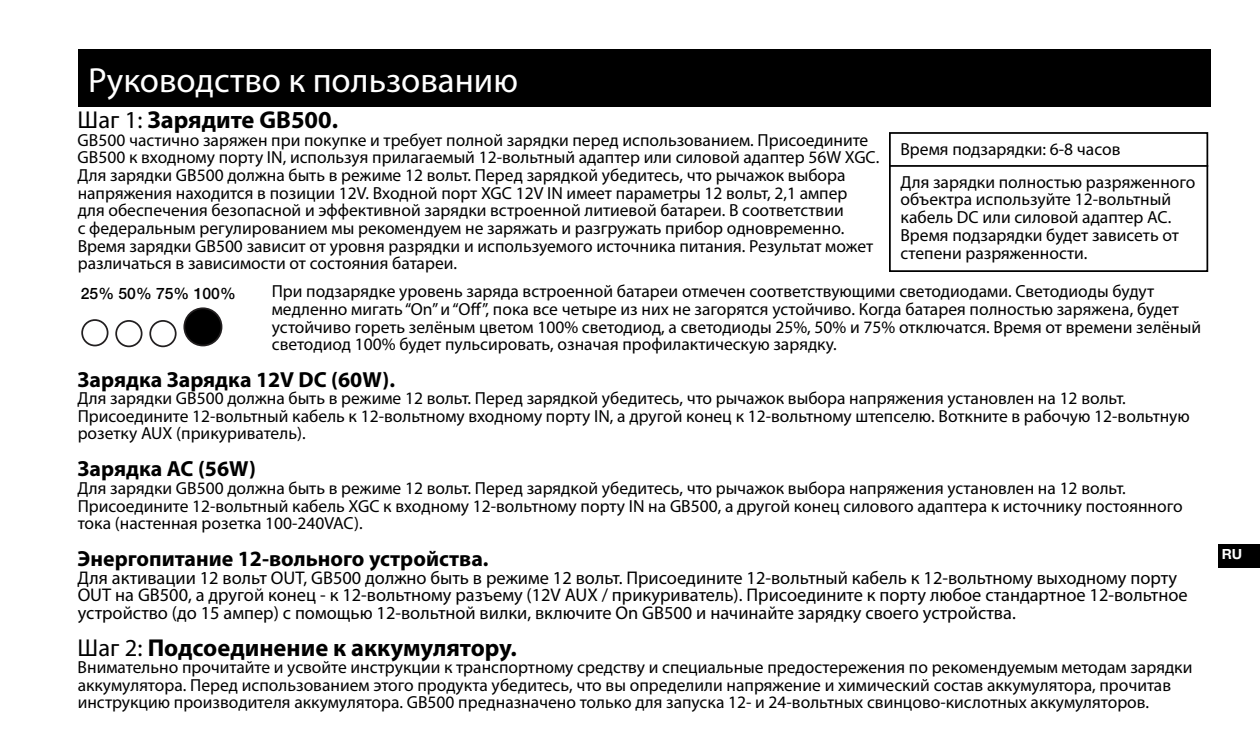
<style>
.page{position:relative;width:1260px;height:756px;background:#fff}
.page>*{position:absolute;margin:0;border:0;box-sizing:border-box;transform-origin:0 0}
.t1{font:35px "Myriad Pro";color:#fff}
.t2{font:700 24.5px "Myriad Pro";color:#000}
.t3{font:700 21.7px "Myriad Pro";color:#000}
.t4{font:18.2px/17.5px "Myriad Pro";color:#000}
.t5{font:17.5px/17.5px "Myriad Pro";color:#000}
.t6{font:500 15.75px "Helvetica Neue LT Std";color:#000}
.t7{font:700 14px "Helvetica Neue LT Std";color:#fff}
.s1{font-weight:400}
</style>
<div class="page">
<div style="left:1218px;top:545px;width:42px;height:23px;background:#000"></div>
<div style="left:78px;top:49px;width:1132px;height:58px;background:#000"></div>
<div style="left:149px;top:320px;width:28px;height:27px;border:2px solid #221f20;border-radius:50%"></div>
<div style="left:184px;top:308px;width:38px;height:38px;background:#000;border-radius:50%"></div>
<div style="left:183px;top:307px;width:39px;height:39px;border:2px solid #221f20;border-radius:50%"></div>
<div style="left:115px;top:320px;width:28px;height:27px;border:2px solid #221f20;border-radius:50%"></div>
<div style="left:81px;top:319px;width:28px;height:27px;border:2px solid #221f20;border-radius:50%"></div>
<svg style="left:889px;top:132px;width:320px;height:140px"></svg>
<hr style="left:889px;top:165px;width:319px;height:2px;background:#000">
<h1 class="t1" style="left:88px;top:59px;width:431px">Руководство к пользованию</h1>
<h2 class="t2" style="left:78px;top:104px;width:262px"><span class="s1">Шаг 1:</span> Зарядите GB500.</h2>
<p class="t5" style="left:78px;top:131px;width:803px">GB500 частично заряжен при покупке и требует полной зарядки перед использованием. Присоедините GB500 к входному порту IN, используя прилагаемый 12-вольтный адаптер или силовой адаптер 56W XGC.<br>Для зарядки GB500 должна быть в режиме 12 вольт. Перед зарядкой убедитесь, что рычажок выбора напряжения находится в позиции 12V. Входной порт XGC 12V IN имеет параметры 12 вольт, 2,1 ампер<br>для обеспечения безопасной и эффективной зарядки встроенной литиевой батареи. В соответствии<br>с федеральным регулированием мы рекомендуем не заряжать и разгружать прибор одновременно.<br>Время зарядки GB500 зависит от уровня разрядки и используемого источника питания. Результат может различаться в зависимости от состояния батареи.</p>
<p class="t5" style="left:900px;top:133px;width:297px;line-height:32.6px">Время подзарядки: 6-8 часов<br>Для зарядки полностью разряженного</p>
<p class="t5" style="left:900px;top:190px;width:280px">объектра используйте 12-вольтный кабель DC или силовой адаптер AC.<br>Время подзарядки будет зависеть от степени разряженности.</p>
<p class="t6" style="left:81px;top:284px;width:156px">25% 50% 75% 100%</p>
<p class="t5" style="left:272px;top:283px;width:931px">При подзарядке уровень заряда встроенной батареи отмечен соответствующими светодиодами. Светодиоды будут медленно мигать “On” и “Off”, пока все четыре из них не загорятся устойчиво. Когда батарея полностью заряжена, будет устойчиво гореть зелёным цветом 100% светодиод, а светодиоды 25%, 50% и 75% отключатся. Время от времени зелёный светодиод 100% будет пульсировать, означая профилактическую зарядку.</p>
<p class="t3" style="left:78px;top:365px;width:319px">Зарядка Зарядка 12V DC (60W).</p>
<p class="t5" style="left:78px;top:389px;width:1114px">Для зарядки GB500 должна быть в режиме 12 вольт. Перед зарядкой убедитесь, что рычажок выбора напряжения установлен на 12 вольт.<br>Присоедините 12-вольтный кабель к 12-вольтному входному порту IN, а другой конец к 12-вольтному штепселю. Воткните в рабочую 12-вольтную розетку AUX (прикуриватель).</p>
<p class="t3" style="left:78px;top:455px;width:180px">Зарядка AC (56W)</p>
<p class="t5" style="left:78px;top:479px;width:1107px">Для зарядки GB500 должна быть в режиме 12 вольт. Перед зарядкой убедитесь, что рычажок выбора напряжения установлен на 12 вольт.<br>Присоедините 12-вольтный кабель XGC к входному 12-вольтному порту IN на GB500, а другой конец силового адаптера к источнику постоянного тока (настенная розетка 100-240VAC).</p>
<p class="t3" style="left:78px;top:545px;width:412px">Энергопитание 12-вольного устройства.</p>
<p class="t4" style="left:78px;top:569px;width:1112px">Для активации 12 вольт OUT, GB500 должно быть в режиме 12 вольт. Присоедините 12-вольтный кабель к 12-вольтному выходному порту<br>OUT на GB500, а другой конец - к 12-вольтному разъему (12V AUX / прикуриватель). Присоедините к порту любое стандартное 12-вольтное устройство (до 15 ампер) с помощью 12-вольтной вилки, включите On GB500 и начинайте зарядку своего устройства.</p>
<h2 class="t2" style="left:78px;top:631px;width:441px"><span class="s1">Шаг 2:</span> Подсоединение к аккумулятору.</h2>
<p class="t5" style="left:78px;top:658px;width:1116px">Внимательно прочитайте и усвойте инструкции к транспортному средству и специальные предостережения по рекомендуемым методам зарядки аккумулятора. Перед использованием этого продукта убедитесь, что вы определили напряжение и химический состав аккумулятора, прочитав инструкцию производителя аккумулятора. GB500 предназначено только для запуска 12- и 24-вольтных свинцово-кислотных аккумуляторов.</p>
<p class="t7" style="left:1222px;top:545px;width:22px">RU</p>
</div>
